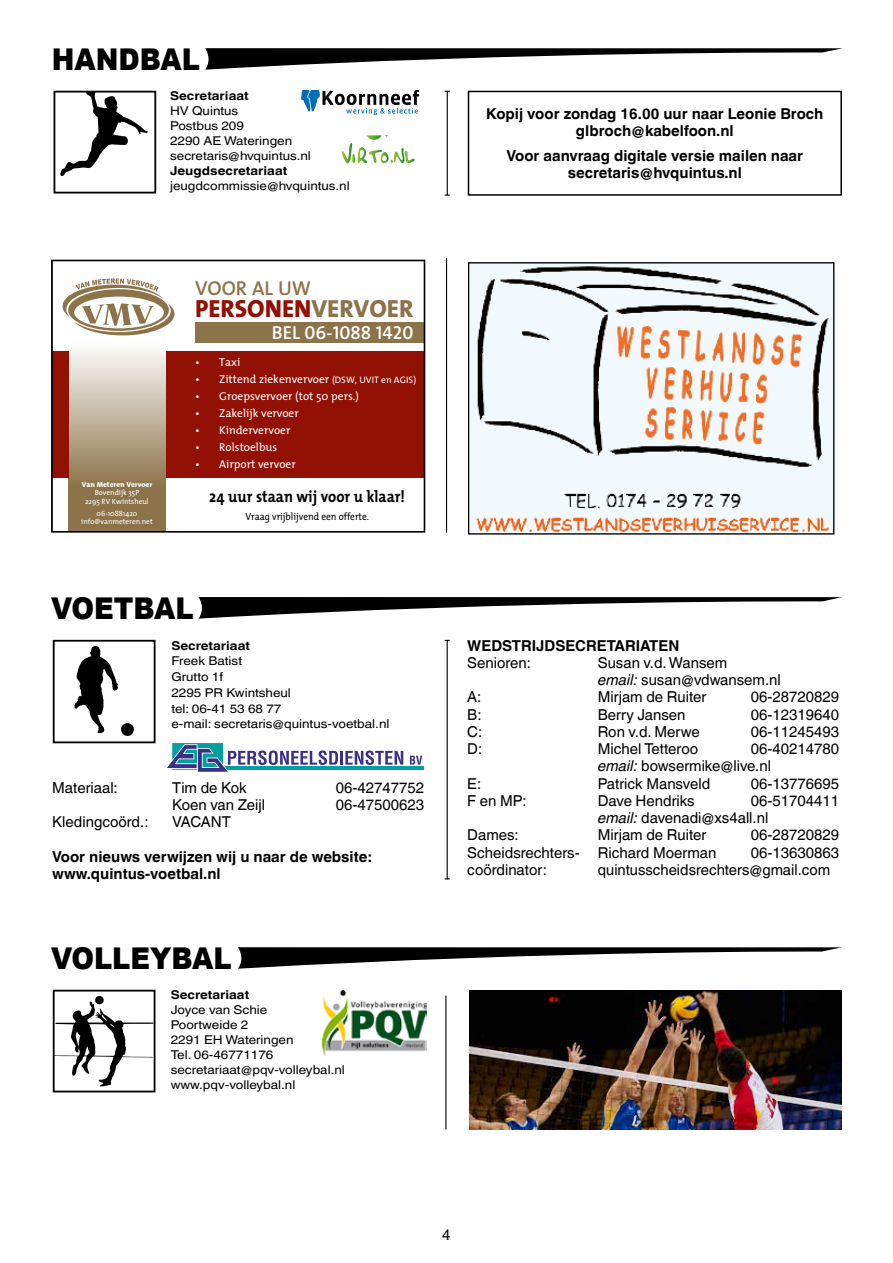
<style>
.page{position:relative;width:893px;height:1263px;background:#fff}
.page>*{position:absolute;margin:0;border:0;box-sizing:border-box;transform-origin:0 0}
.t1{font:113.55px "Sportstfb";color:#000}
.t2{font:112.8px "Sportstfb";color:#000}
.t3{font:900 30px "Arial";color:#000;scale:.91 1}
.t4{font:24.9px "The Mix Extra Bold Caps";color:#931004}
.t5{font:20.1px "The Mix Semi Bold Caps";color:#8d734a}
.t6{font:18.9px "The Mix Semi Bold Caps";color:#fff}
.t7{font:700 17.4px/22.8px "Comic Sans MS";letter-spacing:.015em;color:#000;text-align:center;scale:.9 1}
.t8{font:700 16.35px "The Mix";color:#000;scale:.9 1}
.t9{font:15px/17.2px "Helvetica World";color:#000}
.t10{font:700 15px/17.2px "Helvetica World";color:#000;text-align:center}
.t11{font:12.15px/15px "Helvetica World";color:#000;scale:1.11 1}
.t12{font:700 12.15px "Helvetica World";color:#000;scale:1.11 1}
.t13{font:11.4px "The Mix";color:#fff}
.t14{font:10.35px "The Mix";color:#000;scale:.9 1}
.t15{font:7.5px/8.4px "The Mix";color:#fff;text-align:center}
.t16{font:800 7.5px "The Mix";color:#fff}
.s1{color:#8d734a}
.s2{font-size:9.45px}
.s3{font-style:italic}
</style>
<div class="page">
<hr style="left:447px;top:91px;width:1px;height:104px;background:#000">
<svg style="left:60px;top:94px;width:88px;height:83px"></svg>
<div style="left:54px;top:91px;width:102px;height:102px;border:2px solid #000"></div>
<div style="left:468px;top:91px;width:374px;height:105px;border:2px solid #000"></div>
<svg style="left:205px;top:48px;width:638px;height:22px"></svg>
<svg style="left:301px;top:91px;width:118px;height:24px"></svg>
<svg style="left:342px;top:135px;width:73px;height:29px"></svg>
<hr style="left:446px;top:258px;width:1px;height:275px;background:#000">
<hr style="left:447px;top:640px;width:1px;height:239px;background:#000">
<svg style="left:198px;top:597px;width:644px;height:22px"></svg>
<div style="left:53px;top:640px;width:103px;height:103px;border:2px solid #000"></div>
<svg style="left:167px;top:743px;width:256px;height:29px"></svg>
<hr style="left:445px;top:996px;width:1px;height:133px;background:#000">
<div style="left:53px;top:990px;width:102px;height:102px;border:2px solid #000"></div>
<svg style="left:238px;top:947px;width:604px;height:22px"></svg>
<img style="left:321px;top:990px;width:105px;height:65px">
<img style="left:469px;top:990px;width:372px;height:139px">
<svg style="left:68px;top:335px;width:98px;height:195px;background:#baa991"></svg>
<svg style="left:63px;top:278px;width:112px;height:57px"></svg>
<div style="left:166px;top:352px;width:259px;height:126px;background:#931004"></div>
<div style="left:52px;top:352px;width:16px;height:126px;background:#931004"></div>
<div style="left:195px;top:323px;width:229px;height:20px;background:#8d734a"></div>
<div style="left:51px;top:260px;width:374px;height:273px;border:2px solid #000"></div>
<img style="left:470px;top:264px;width:362px;height:269px">
<div style="left:468px;top:262px;width:366px;height:273px;border:1px solid #000"></div>
<h3 class="t3" style="left:52px;top:37px;width:164px">HAN DBAL</h3>
<p class="t12" style="left:170px;top:89px;width:72px">Secretariaat</p>
<p class="t11" style="left:170px;top:104px;width:128px">HV Quintus<br>Postbus 209<br>2290 AE Wateringen secretaris@hvquintus.nl</p>
<p class="t12" style="left:170px;top:164px;width:107px">Jeugdsecretariaat</p>
<p class="t11" style="left:170px;top:179px;width:163px">jeugdcommissie@hvquintus.nl</p>
<p class="t16" style="left:82px;top:478px;width:72px">Van Meteren Vervoer</p>
<p class="t15" style="left:85px;top:488px;width:65px">Bovendijk 35P<br>2295 RV Kwintsheul</p>
<p class="t15" style="left:81px;top:509px;width:73px">06-10881420 info@vanmeteren.net</p>
<h3 class="t5" style="left:195px;top:271px;width:118px">VOOR AL UW</h3>
<h3 class="t4" style="left:195px;top:287px;width:220px">PERSONEN<span class="s1">VERVOER</span></h3>
<p class="t6" style="left:272px;top:317px;width:143px">BEL 06-1088 1420</p>
<p class="t13" style="left:195px;top:352px;width:47px">• Taxi</p>
<p class="t13" style="left:195px;top:369px;width:222px">• Zittend ziekenvervoer <span class="s2">(DSW, UVIT en AGIS)</span></p>
<p class="t13" style="left:195px;top:387px;width:165px">• Groepsvervoer (tot 50 pers.)</p>
<p class="t13" style="left:195px;top:404px;width:105px">• Zakelijk vervoer</p>
<p class="t13" style="left:195px;top:421px;width:97px">• Kindervervoer</p>
<p class="t13" style="left:195px;top:438px;width:84px">• Rolstoelbus</p>
<p class="t13" style="left:195px;top:455px;width:102px">• Airport vervoer</p>
<p class="t8" style="left:209px;top:482px;width:219px">24 uur staan wij voor u klaar!</p>
<p class="t14" style="left:245px;top:508px;width:139px">Vraag vrijblijvend een offerte.</p>
<h3 class="t3" style="left:51px;top:586px;width:158px">VO ETBAL</h3>
<h2 class="t2" style="left:74px;top:639px;width:64px">_</h2>
<p class="t12" style="left:171px;top:638px;width:72px">Secretariaat</p>
<p class="t11" style="left:171px;top:653px;width:198px;line-height:15.8px">Freek Batist<br>Grutto 1f<br>2295 PR Kwintsheul<br>tel: 06-41 53 68 77<br>e-mail: secretaris@quintus-voetbal.nl</p>
<p class="t9" style="left:52px;top:779px;width:67px">Materiaal:</p>
<p class="t9" style="left:172px;top:779px;width:76px">Tim de Kok</p>
<p class="t9" style="left:336px;top:779px;width:90px">06-42747752</p>
<p class="t9" style="left:172px;top:796px;width:94px">Koen van Zeijl</p>
<p class="t9" style="left:336px;top:796px;width:90px">06-47500623</p>
<p class="t9" style="left:52px;top:813px;width:98px">Kledingcoörd.:</p>
<p class="t9" style="left:172px;top:813px;width:60px">VACANT</p>
<p class="t10" style="left:52px;top:848px;width:321px;text-align:left">Voor nieuws verwijzen wij u naar de website: www.quintus-voetbal.nl</p>
<h3 class="t3" style="left:51px;top:936px;width:200px">VO LLEYBAL</h3>
<h1 class="t1" style="left:39px;top:989px;width:123px">{</h1>
<p class="t12" style="left:171px;top:988px;width:72px">Secretariaat</p>
<p class="t11" style="left:171px;top:1003px;width:158px">Joyce van Schie<br>Poortweide 2<br>2291 EH Wateringen<br>Tel. 06-46771176 secretariaat@pqv-volleybal.nl www.pqv-volleybal.nl</p>
<p class="t10" style="left:486px;top:105px;width:339px">Kopij voor zondag 16.00 uur naar Leonie Broch glbroch@kabelfoon.nl</p>
<p class="t10" style="left:507px;top:147px;width:298px">Voor aanvraag digitale versie mailen naar secretaris@hvquintus.nl</p>
<p class="t7" style="left:478px;top:116px;width:386px">TEL. 0174 - 29 72 79<br>WWW.WESTLANDSEVERHUISSERVICE.NL</p>
<p class="t10" style="left:467px;top:637px;width:109px">WEDSTRIJDSECRE</p>
<p class="t10" style="left:607px;top:637px;width:74px">TARIATEN</p>
<p class="t9" style="left:467px;top:654px;width:65px">Senioren:</p>
<p class="t9" style="left:598px;top:654px;width:184px">Susan v.d. Wansem<br><span class="s3">email:</span> susan@vdwansem.nl</p>
<p class="t9" style="left:467px;top:688px;width:16px">A:</p>
<p class="t9" style="left:598px;top:688px;width:110px">Mirjam de Ruiter</p>
<p class="t9" style="left:751px;top:688px;width:90px">06-28720829</p>
<p class="t9" style="left:467px;top:706px;width:16px">B:</p>
<p class="t9" style="left:598px;top:706px;width:89px">Berry Jansen</p>
<p class="t9" style="left:751px;top:706px;width:90px">06-12319640</p>
<p class="t9" style="left:467px;top:723px;width:17px">C:</p>
<p class="t9" style="left:598px;top:723px;width:103px">Ron v.d. Merwe</p>
<p class="t9" style="left:751px;top:723px;width:90px">06-11245493</p>
<p class="t9" style="left:467px;top:740px;width:16px">D:</p>
<p class="t9" style="left:598px;top:740px;width:102px">Michel Tetteroo</p>
<p class="t9" style="left:598px;top:740px;width:243px;text-indent:153px">06-40214780 <span class="s3">email:</span> bowsermike@live.nl</p>
<p class="t9" style="left:467px;top:775px;width:15px">E:</p>
<p class="t9" style="left:598px;top:775px;width:114px">Patrick Mansveld</p>
<p class="t9" style="left:751px;top:775px;width:90px">06-13776695</p>
<p class="t9" style="left:467px;top:792px;width:61px">F en MP:</p>
<p class="t9" style="left:598px;top:792px;width:98px">Dave Hendriks</p>
<p class="t9" style="left:598px;top:792px;width:243px;text-indent:153px">06-51704411 <span class="s3">email:</span> davenadi@xs4all.nl</p>
<p class="t9" style="left:467px;top:826px;width:53px">Dames:</p>
<p class="t9" style="left:598px;top:826px;width:110px">Mirjam de Ruiter</p>
<p class="t9" style="left:751px;top:826px;width:90px">06-28720829</p>
<p class="t9" style="left:467px;top:844px;width:250px">Scheidsrechters- Richard Moerman</p>
<p class="t9" style="left:751px;top:844px;width:90px">06-13630863</p>
<p class="t9" style="left:467px;top:861px;width:81px">coördinator:</p>
<p class="t9" style="left:598px;top:861px;width:234px">quintusscheidsrechters@gmail.com</p>
<p class="t9" style="left:442px;top:1226px;width:10px">4</p>
</div>
